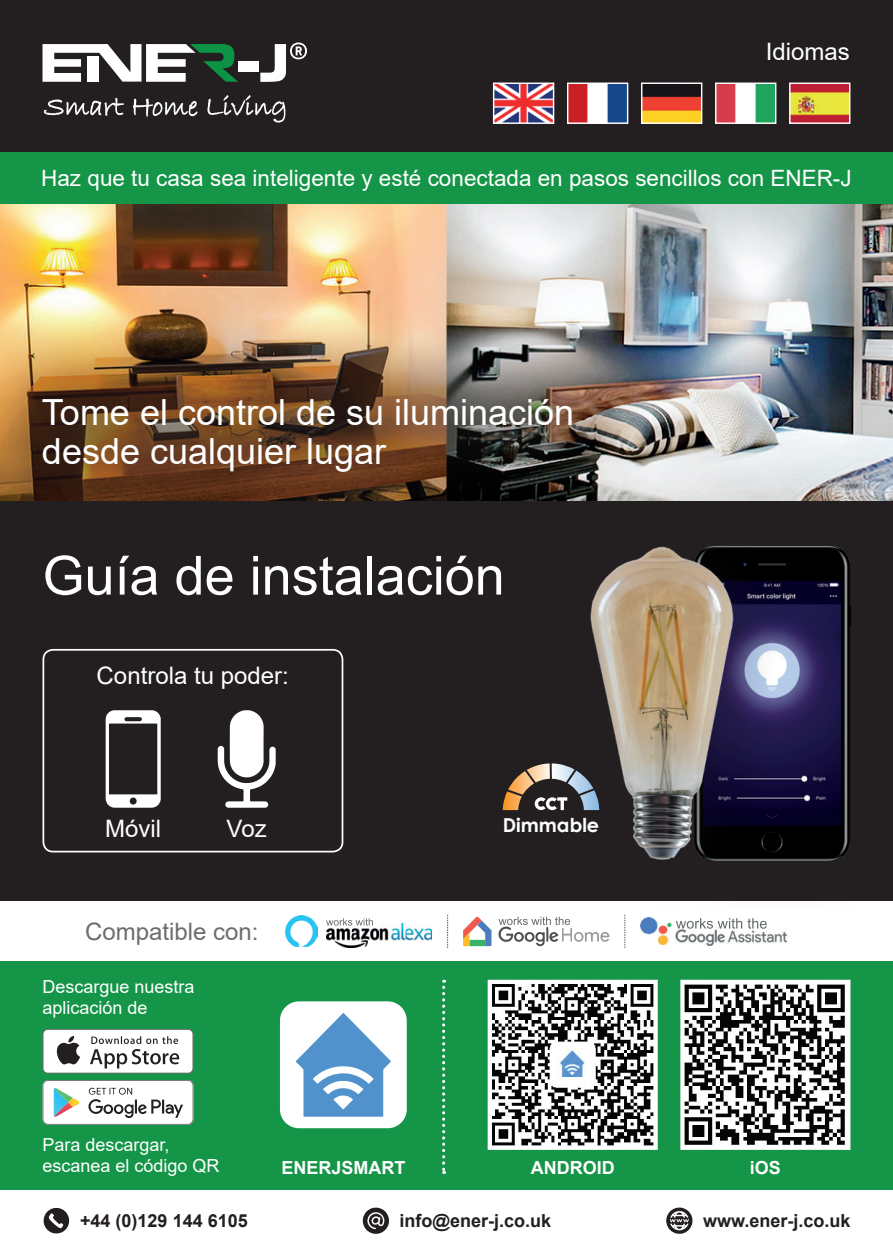
<style>
.page{position:relative;width:893px;height:1259px;background:#231f20}
.page>*{position:absolute;margin:0;border:0;box-sizing:border-box;transform-origin:0 0}
.t1{font:54px "Arial";color:#fff}
.t2{font:36px/39px "Arial";color:#fff}
.t3{font:24px "Arial";color:#fff}
.t4{font:24px "Arial";color:#6c6d70}
.t5{font:22.5px "Arial";color:#fff}
.t6{font:700 19.2px "Century Gothic";color:#fff}
.t7{font:18px/21px "Arial";color:#fff}
.t8{font:700 18px "Arial";color:#231f20}
.t9{font:700 18px "Arial";color:#fff}
</style>
<div class="page">
<img style="left:0;top:204px;width:893px;height:297px">
<div style="left:0;top:310px;width:661px;height:251px;background:#231f20;opacity:.6"></div>
<div style="left:0;top:153px;width:893px;height:51px;background:#159547"></div>
<div style="left:0;top:961px;width:893px;height:230px;background:#159547"></div>
<div style="left:0;top:1191px;width:893px;height:68px;background:#fff"></div>
<div style="left:238px;top:61px;width:20px;height:10px;background:#fff"></div>
<svg style="left:43px;top:44px;width:195px;height:38px"></svg>
<svg style="left:260px;top:43px;width:47px;height:39px"></svg>
<svg style="left:44px;top:98px;width:80px;height:18px"></svg>
<svg style="left:133px;top:99px;width:65px;height:18px"></svg>
<svg style="left:207px;top:95px;width:79px;height:27px"></svg>
<div style="left:0;top:901px;width:893px;height:60px;background:#fff"></div>
<img style="left:641px;top:917px;width:31px;height:27px">
<img style="left:676px;top:928px;width:111px;height:17px">
<svg style="left:676px;top:918px;width:91px;height:10px"></svg>
<svg style="left:463px;top:916px;width:28px;height:30px"></svg>
<svg style="left:498px;top:916px;width:112px;height:30px"></svg>
<img style="left:326px;top:924px;width:106px;height:23px">
<svg style="left:326px;top:918px;width:47px;height:7px"></svg>
<img style="left:286px;top:915px;width:31px;height:32px">
<svg style="left:624px;top:916px;width:1px;height:32px"></svg>
<svg style="left:447px;top:915px;width:1px;height:33px"></svg>
<div style="left:280px;top:1001px;width:127px;height:127px;background:#fff;border-radius:19px"></div>
<svg style="left:296px;top:1013px;width:95px;height:103px"></svg>
<img style="left:492px;top:983px;width:162px;height:163px">
<div style="left:488px;top:979px;width:170px;height:171px;border:3px solid #fff"></div>
<img style="left:684px;top:983px;width:162px;height:163px">
<div style="left:680px;top:979px;width:170px;height:171px;border:3px solid #fff"></div>
<div style="left:43px;top:649px;width:300px;height:203px;border:2px solid #fff;border-radius:10px"></div>
<svg style="left:218px;top:710px;width:58px;height:97px"></svg>
<svg style="left:106px;top:710px;width:55px;height:97px"></svg>
<svg style="left:442px;top:979px;width:3px;height:195px"></svg>
<svg style="left:43px;top:1080px;width:150px;height:44px;background:#dde0e0"></svg>
<svg style="left:43px;top:1029px;width:150px;height:44px"></svg>
<div style="left:44px;top:1030px;width:148px;height:42px;background:#fff;border-radius:4px"></div>
<svg style="left:56px;top:1036px;width:24px;height:28px"></svg>
<svg style="left:90px;top:1036px;width:89px;height:32px"></svg>
<svg style="left:43px;top:1208px;width:26px;height:25px"></svg>
<svg style="left:362px;top:1207px;width:27px;height:26px"></svg>
<svg style="left:666px;top:1207px;width:26px;height:27px"></svg>
<img style="left:791px;top:85px;width:57px;height:37px">
<div style="left:789px;top:83px;width:61px;height:41px;border:1px solid #fff"></div>
<img style="left:717px;top:85px;width:57px;height:37px">
<div style="left:715px;top:83px;width:61px;height:41px;border:1px solid #fff"></div>
<img style="left:643px;top:85px;width:57px;height:37px">
<div style="left:641px;top:83px;width:61px;height:41px;border:1px solid #fff"></div>
<img style="left:569px;top:85px;width:57px;height:37px">
<div style="left:567px;top:83px;width:61px;height:41px;border:1px solid #fff"></div>
<img style="left:495px;top:85px;width:57px;height:37px">
<div style="left:493px;top:83px;width:61px;height:41px;border:1px solid #fff"></div>
<div style="left:648px;top:501px;width:245px;height:417px;background:#231f20"></div>
<img style="left:789px;top:546px;width:61px;height:315px">
<svg style="left:503px;top:763px;width:46px;height:47px"></svg>
<div style="left:549px;top:506px;width:240px;height:410px;background:#231f20;opacity:.25"></div>
<img style="left:589px;top:546px;width:144px;height:315px">
<p class="t3" style="left:766px;top:35px;width:86px">Idiomas</p>
<p class="t5" style="left:41px;top:163px;width:812px">Haz que tu casa sea inteligente y esté conectada en pasos sencillos con ENER-J</p>
<h2 class="t2" style="left:42px;top:393px;width:534px">Tome el control de su iluminación desde cualquier lugar</h2>
<h1 class="t1" style="left:43px;top:538px;width:464px">Guía de instalación</h1>
<p class="t3" style="left:97px;top:659px;width:194px">Controla tu poder:</p>
<p class="t3" style="left:105px;top:812px;width:58px">Móvil</p>
<p class="t3" style="left:227px;top:812px;width:42px">Voz</p>
<p class="t4" style="left:85px;top:915px;width:175px">Compatible con:</p>
<p class="t7" style="left:43px;top:976px;width:154px">Descargue nuestra aplicación de</p>
<p class="t6" style="left:503px;top:810px;width:98px">Dimmable</p>
<p class="t7" style="left:43px;top:1133px;width:179px">Para descargar, escanea el código QR</p>
<p class="t8" style="left:80px;top:1208px;width:169px">+44 (0)129 144 6105</p>
<p class="t8" style="left:400px;top:1208px;width:153px">info@ener-j.co.uk</p>
<p class="t8" style="left:703px;top:1208px;width:149px">www.ener-j.co.uk</p>
<p class="t9" style="left:281px;top:1155px;width:126px">ENERJSMART</p>
<p class="t9" style="left:531px;top:1155px;width:85px">ANDROID</p>
<p class="t9" style="left:750px;top:1155px;width:33px">iOS</p>
</div>
